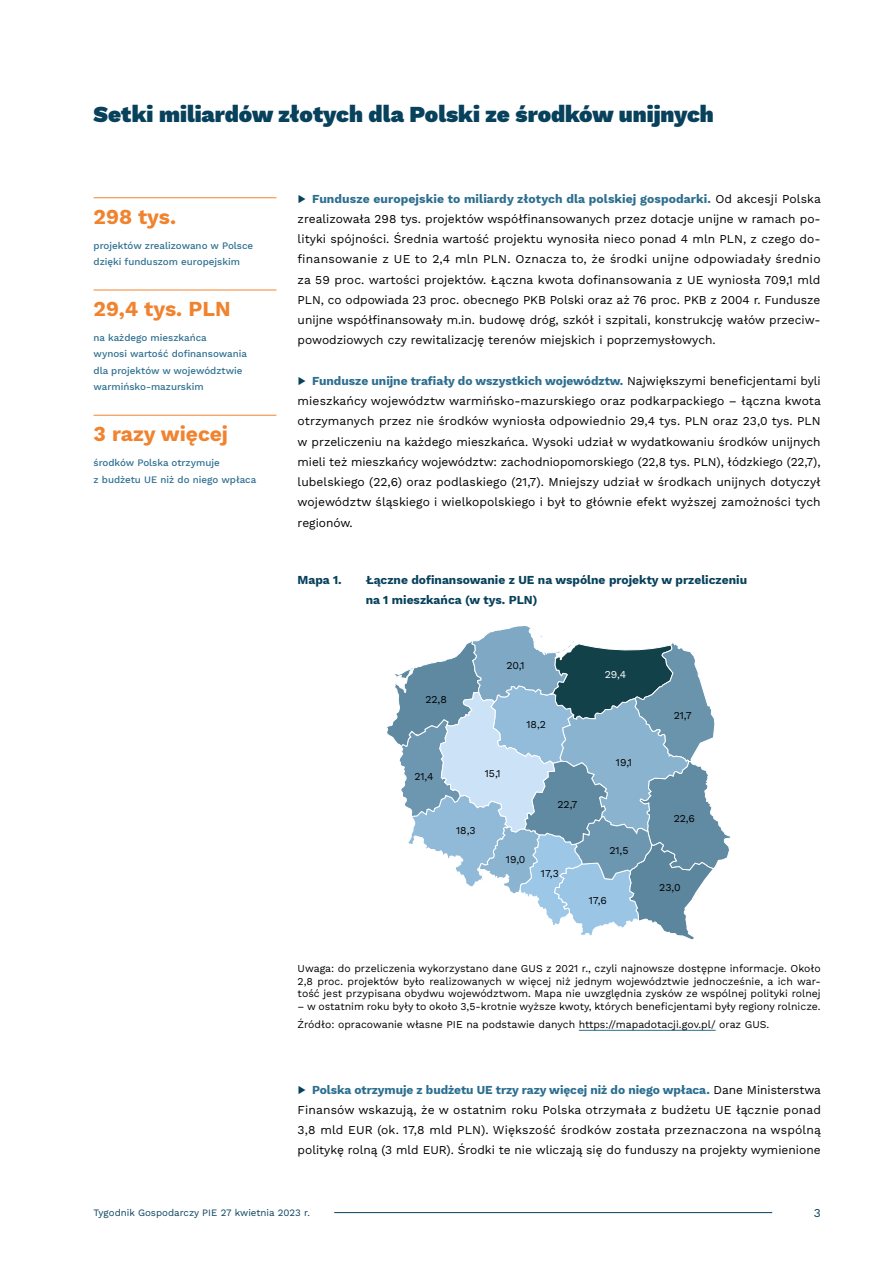
<style>
.page{position:relative;width:893px;height:1263px;background:#fff}
.page>*{position:absolute;margin:0;border:0;box-sizing:border-box;transform-origin:0 0}
.t1{font:900 22.5px "Work Sans";color:#08415c}
.t2{font:700 21px "Work Sans";color:#f0832f}
.t3{font:12px/20.2px "Work Sans";color:#000;text-align:justify}
.t4{font:700 12px/19.5px "Work Sans";color:#08415c}
.t5{font:12px "Work Sans";color:#08415c}
.t6{font:10.5px/12.6px "Work Sans";color:#000;text-align:justify}
.t7{font:10.5px "Work Sans";color:#fff}
.t8{font:500 9.75px/16.5px "Work Sans";color:#2c6e8f}
.t9{font:9.75px "Work Sans";color:#08415c}
.s1{color:#08415c}
.s2{font-weight:700;color:#2c6e8f}
</style>
<div class="page">
<hr style="left:334px;top:1212px;width:438px;height:1px;background:#08415c">
<hr style="left:579px;top:1030px;width:137px;height:1px;background:#2c6e8f">
<svg style="left:388px;top:627px;width:341px;height:311px"></svg>
<hr style="left:94px;top:197px;width:182px;height:1px;background:#f0832f">
<hr style="left:94px;top:290px;width:182px;height:1px;background:#f0832f">
<hr style="left:94px;top:415px;width:182px;height:1px;background:#f0832f">
<h1 class="t1" style="left:94px;top:97px;width:622px">Setki miliardów złotych dla Polski ze środków unijnych</h1>
<h2 class="t2" style="left:94px;top:201px;width:84px">298 tys.</h2>
<p class="t8" style="left:94px;top:238px;width:161px">projektów zrealizowano w Polsce dzięki funduszom europejskim</p>
<h2 class="t2" style="left:94px;top:293px;width:139px">29,4 tys. PLN</h2>
<p class="t8" style="left:94px;top:330px;width:155px">na każdego mieszkańca<br>wynosi wartość dofinansowania dla projektów w województwie warmińsko-mazurskim</p>
<h2 class="t2" style="left:94px;top:418px;width:136px">3 razy więcej</h2>
<p class="t8" style="left:94px;top:455px;width:164px">środków Polska otrzymuje<br>z budżetu UE niż do niego wpłaca</p>
<p class="t3" style="left:298px;top:188px;width:525px"><span class="s1">▶</span> <span class="s2">Fundusze europejskie to miliardy złotych dla polskiej gospodarki.</span> Od akcesji Polska zrealizowała 298 tys. projektów współfinansowanych przez dotacje unijne w ramach po&shy;lityki spójności. Średnia wartość projektu wynosiła nieco ponad 4 mln PLN, z czego do&shy;finansowanie z UE to 2,4 mln PLN. Oznacza to, że środki unijne odpowiadały średnio za 59 proc. wartości projektów. Łączna kwota dofinansowania z UE wyniosła 709,1 mld PLN, co odpowiada 23 proc. obecnego PKB Polski oraz aż 76 proc. PKB z 2004 r. Fundusze unijne współfinansowały m.in. budowę dróg, szkół i szpitali, konstrukcję wałów przeciw&shy;powodziowych czy rewitalizację terenów miejskich i poprzemysłowych.</p>
<p class="t3" style="left:298px;top:370px;width:525px"><span class="s1">▶</span> <span class="s2">Fundusze unijne trafiały do wszystkich województw.</span> Największymi beneficjentami byli mieszkańcy województw warmińsko-mazurskiego oraz podkarpackiego – łączna kwota otrzymanych przez nie środków wyniosła odpowiednio 29,4 tys. PLN oraz 23,0 tys. PLN w przeliczeniu na każdego mieszkańca. Wysoki udział w wydatkowaniu środków unijnych mieli też mieszkańcy województw: zachodniopomorskiego (22,8 tys. PLN), łódzkiego (22,7), lubelskiego (22,6) oraz podlaskiego (21,7). Mniejszy udział w środkach unijnych dotyczył województw śląskiego i wielkopolskiego i był to głównie efekt wyższej zamożności tych regionów.</p>
<p class="t4" style="left:298px;top:570px;width:46px">Mapa 1.</p>
<p class="t4" style="left:366px;top:570px;width:383px">Łączne dofinansowanie z UE na wspólne projekty w przeliczeniu na 1 mieszkańca (w tys. PLN)</p>
<p class="t6" style="left:425px;top:692px;width:23px">22,8</p>
<p class="t6" style="left:506px;top:658px;width:20px">20,1</p>
<p class="t6" style="left:527px;top:718px;width:21px">18,2</p>
<p class="t6" style="left:414px;top:770px;width:21px">21,4</p>
<p class="t6" style="left:485px;top:766px;width:17px">15,1</p>
<p class="t6" style="left:456px;top:824px;width:21px">18,3</p>
<p class="t6" style="left:506px;top:853px;width:21px">19,0</p>
<p class="t6" style="left:557px;top:798px;width:22px">22,7</p>
<p class="t6" style="left:541px;top:867px;width:19px">17,3</p>
<p class="t7" style="left:605px;top:666px;width:23px">29,4</p>
<p class="t6" style="left:616px;top:755px;width:18px">19,1</p>
<p class="t6" style="left:609px;top:844px;width:21px">21,5</p>
<p class="t6" style="left:589px;top:893px;width:19px">17,6</p>
<p class="t6" style="left:674px;top:709px;width:19px">21,7</p>
<p class="t6" style="left:674px;top:812px;width:23px">22,6</p>
<p class="t6" style="left:659px;top:881px;width:23px">23,0</p>
<p class="t6" style="left:298px;top:962px;width:524px">Uwaga: do przeliczenia wykorzystano dane GUS z 2021 r., czyli najnowsze dostępne informacje. Około 2,8 proc. projektów było realizowanych w więcej niż jednym województwie jednocześnie, a ich war&shy;tość jest przypisana obydwu województwom. Mapa nie uwzględnia zysków ze wspólnej polityki rolnej</p>
<p class="t6" style="left:298px;top:997px;width:524px;line-height:18px">– w ostatnim roku były to około 3,5-krotnie wyższe kwoty, których beneficjentami były regiony rolnicze.<br>Źródło: opracowanie własne PIE na podstawie danych https://mapadotacji.gov.pl/ oraz GUS.</p>
<p class="t3" style="left:298px;top:1079px;width:525px"><span class="s1">▶</span> <span class="s2">Polska otrzymuje z budżetu UE trzy razy więcej niż do niego wpłaca.</span> Dane Ministerstwa Finansów wskazują, że w ostatnim roku Polska otrzymała z budżetu UE łącznie ponad 3,8 mld EUR (ok. 17,8 mld PLN). Większość środków została przeznaczona na wspólną politykę rolną (3 mld EUR). Środki te nie wliczają się do funduszy na projekty wymienione</p>
<p class="t9" style="left:94px;top:1205px;width:218px">Tygodnik Gospodarczy PIE 27 kwietnia 2023 r.</p>
<p class="t5" style="left:814px;top:1204px;width:8px">3</p>
</div>
